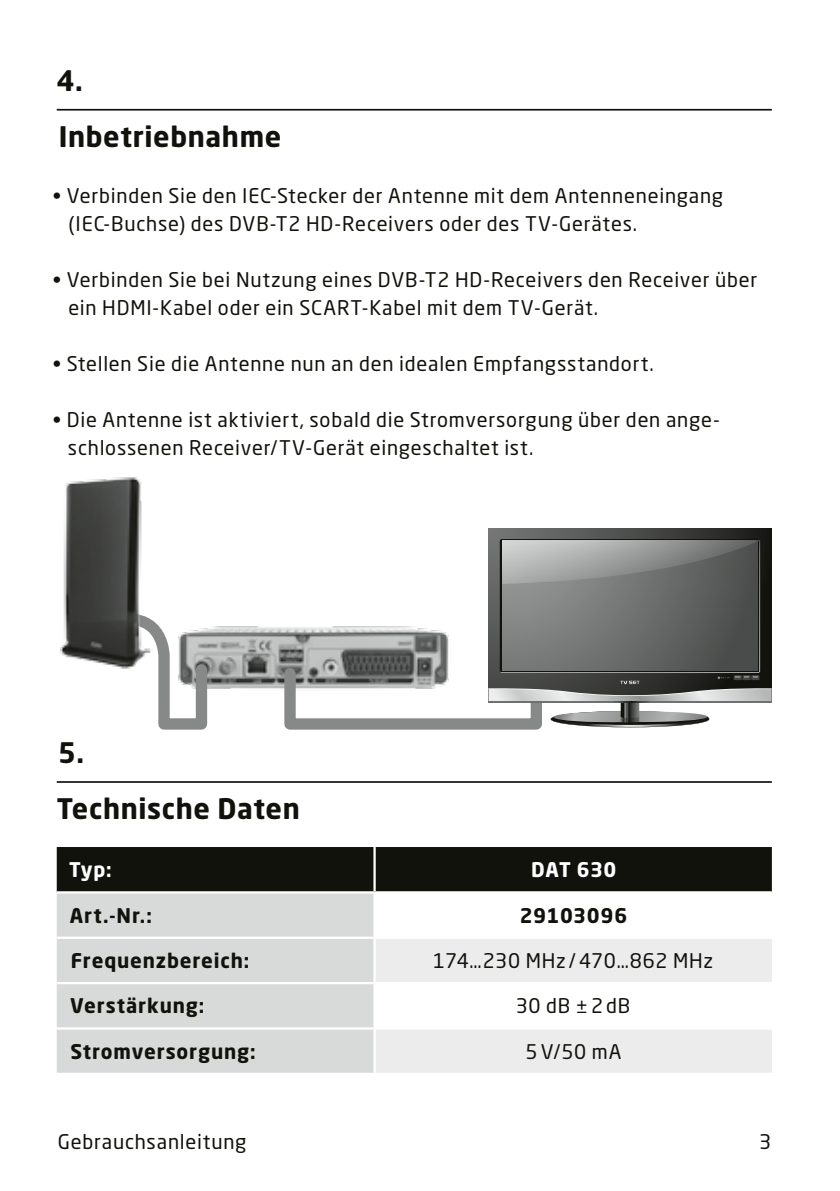
<style>
.page{position:relative;width:840px;height:1191px;background:#fff}
.page>*{position:absolute;margin:0;border:0;box-sizing:border-box;transform-origin:0 0}
.t1{font:700 28px/56px "Neo Sans Pro";letter-spacing:.02em;color:#12120d}
.t2{font:20px/28px "Neo Sans Pro";letter-spacing:.035em;color:#12120d}
.t3{font:700 20px "Neo Sans Pro";letter-spacing:.04em;color:#12120d}
.t4{font:700 20px "Neo Sans Pro";letter-spacing:.025em;color:#fff}
</style>
<div class="page">
<img style="left:213px;top:626px;width:65px;height:63px">
<svg style="left:162px;top:626px;width:51px;height:104px"></svg>
<div style="left:488px;top:528px;width:283px;height:175px;background:linear-gradient(to right,#7a7b7b,#1b1c18)"></div>
<hr style="left:500px;top:539px;width:1px;height:132px;background:#12120d">
<svg style="left:278px;top:540px;width:493px;height:190px"></svg>
<img style="left:60px;top:477px;width:125px;height:252px">
<hr style="left:57px;top:109px;width:714px;height:2px;background:#12120d">
<hr style="left:57px;top:781px;width:714px;height:2px;background:#12120d">
<div style="left:57px;top:847px;width:714px;height:44px;background:#12120d"></div>
<div style="left:57px;top:893px;width:316px;height:179px;background:#d8dada"></div>
<svg style="left:376px;top:939px;width:395px;height:133px;fill:#ececec"></svg>
<hr style="left:373px;top:847px;width:2px;height:44px;background:#fff">
<hr style="left:57px;top:936px;width:317px;height:3px;background:#fff">
<hr style="left:57px;top:982px;width:317px;height:2px;background:#fff">
<hr style="left:374px;top:982px;width:397px;height:2px;background:#fff">
<hr style="left:57px;top:1027px;width:317px;height:2px;background:#fff">
<hr style="left:374px;top:1027px;width:397px;height:2px;background:#fff">
<h1 class="t1" style="left:56px;top:52px;width:226px">4.<br>Inbetriebnahme</h1>
<p class="t2" style="left:69px;top:181px;width:655px;text-indent:-16px">• Verbinden Sie den IEC-Stecker der Antenne mit dem Antenneneingang (IEC-Buchse) des DVB-T2 HD-Receivers oder des TV-Gerätes.</p>
<p class="t2" style="left:68px;top:265px;width:690px;text-indent:-16px">• Verbinden Sie bei Nutzung eines DVB-T2 HD-Receivers den Receiver über ein HDMI-Kabel oder ein SCART-Kabel mit dem TV-Gerät.</p>
<p class="t2" style="left:53px;top:349px;width:602px">• Stellen Sie die Antenne nun an den idealen Empfangsstandort.</p>
<p class="t2" style="left:68px;top:405px;width:653px;text-indent:-15px">• Die Antenne ist aktiviert, sobald die Stromversorgung über den ange&shy;schlossenen Receiver/TV-Gerät eingeschaltet ist.</p>
<h1 class="t1" style="left:57px;top:724px;width:244px">5.<br>Technische Daten</h1>
<p class="t4" style="left:69px;top:857px;width:44px">Typ:</p>
<p class="t4" style="left:531px;top:857px;width:87px">DAT 630</p>
<p class="t3" style="left:70px;top:902px;width:83px">Art.-Nr.:</p>
<p class="t3" style="left:519px;top:902px;width:109px">29103096</p>
<p class="t3" style="left:71px;top:948px;width:180px">Frequenzbereich:</p>
<p class="t2" style="left:433px;top:946px;width:281px">174…230 MHz / 470…862 MHz</p>
<p class="t3" style="left:70px;top:993px;width:136px">Verstärkung:</p>
<p class="t2" style="left:515px;top:991px;width:116px">30 dB ± 2 dB</p>
<p class="t3" style="left:70px;top:1038px;width:187px">Stromversorgung:</p>
<p class="t2" style="left:525px;top:1037px;width:97px">5V/50 mA</p>
<p class="t2" style="left:58px;top:1127px;width:190px">Gebrauchsanleitung</p>
<p class="t2" style="left:758px;top:1127px;width:14px">3</p>
</div>
